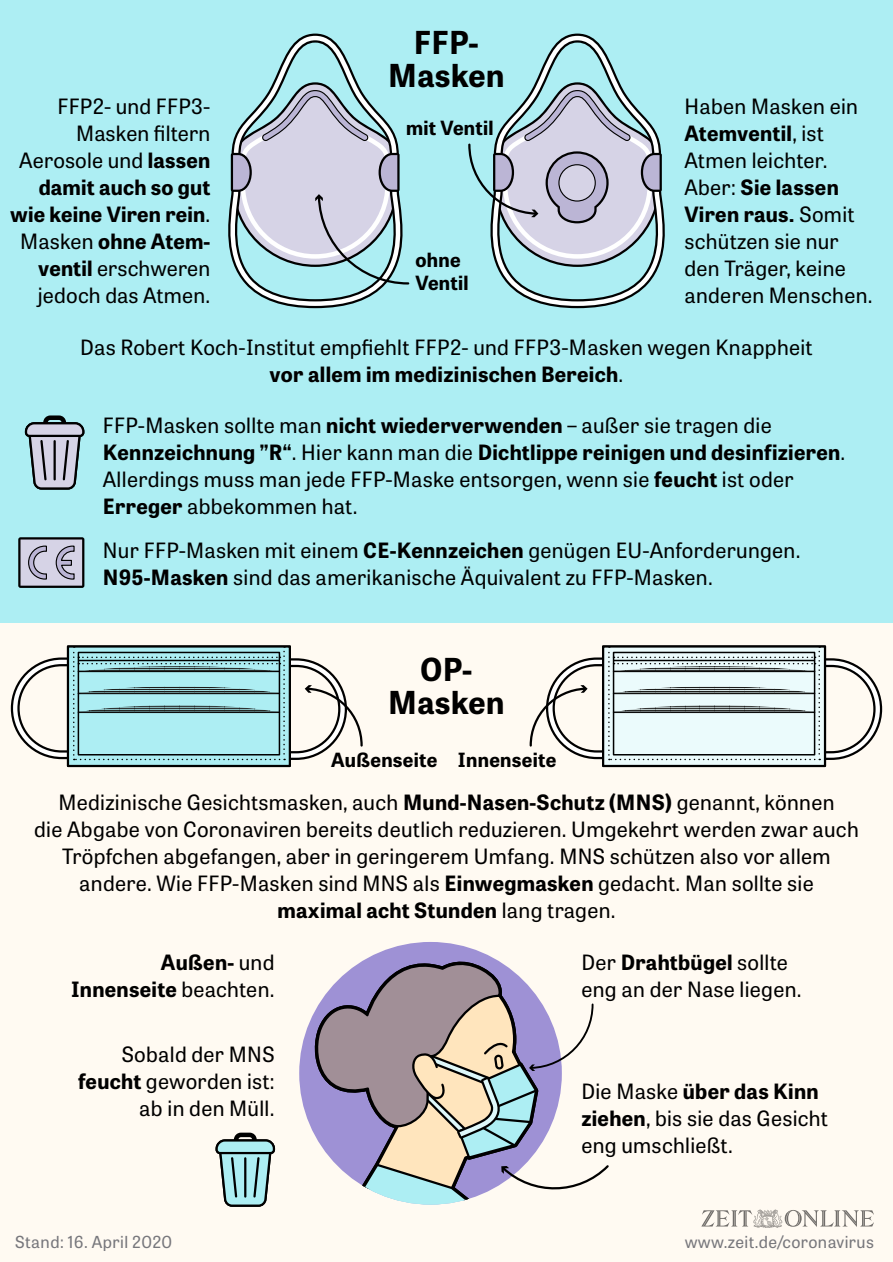
<style>
.page{position:relative;width:893px;height:1262px;background:#fff}
.page>*{position:absolute;margin:0;border:0;box-sizing:border-box;transform-origin:0 0}
.t1{font:700 31.5px/33px "Tablet Gothic";letter-spacing:.015em;color:#000;text-align:center}
.t2{font:21px/27px "Tablet Gothic";letter-spacing:.015em;color:#000}
.t3{font:700 21px/27px "Tablet Gothic";letter-spacing:.015em;color:#000;text-align:right}
.t4{font:700 19.5px/23.4px "Tablet Gothic";letter-spacing:.015em;color:#000}
.t5{font:16.5px "Tablet Gothic";letter-spacing:.025em;color:#77777c}
.s1{font-weight:700}
.s2{font-weight:400}
</style>
<div class="page">
<div style="left:0;top:0;width:892px;height:629px;background:#adeef3"></div>
<div style="left:0;top:623px;width:892px;height:639px;background:#fffaf2"></div>
<svg style="left:25px;top:415px;width:59px;height:74px"></svg>
<svg style="left:18px;top:537px;width:66px;height:51px;background:#a3a1b1"></svg>
<svg style="left:215px;top:1132px;width:60px;height:74px"></svg>
<svg style="left:228px;top:34px;width:182px;height:274px"></svg>
<svg style="left:468px;top:34px;width:197px;height:274px"></svg>
<svg style="left:308px;top:951px;width:301px;height:253px"></svg>
<div style="left:602px;top:645px;width:223px;height:121px;background:#ebfbfc"></div>
<div style="left:602px;top:645px;width:224px;height:122px;border:2px solid #000"></div>
<div style="left:67px;top:645px;width:223px;height:121px;background:#adeef3"></div>
<div style="left:67px;top:645px;width:224px;height:122px;border:2px solid #000"></div>
<svg style="left:529px;top:646px;width:353px;height:114px"></svg>
<svg style="left:11px;top:646px;width:352px;height:114px"></svg>
<svg style="left:701px;top:1209px;width:173px;height:19px"></svg>
<h1 class="t1" style="left:388px;top:25px;width:118px">FFP-<br>Masken</h1>
<p class="t2" style="left:10px;top:92px;width:201px;text-align:right">FFP2- und FFP3-<br>Masken filtern<br>Aerosole und <span class="s1">lassen damit auch so gut wie keine Viren rein</span>.<br>Masken <span class="s1">ohne Atem&shy;ventil</span> erschweren jedoch das Atmen.</p>
<p class="t2" style="left:684px;top:92px;width:190px">Haben Masken ein<br><span class="s1">Atemventil</span>, ist<br>Atmen leichter.<br>Aber: <span class="s1">Sie lassen<br>Viren raus.</span> Somit schützen sie nur den Träger, keine anderen Menschen.</p>
<p class="t4" style="left:406px;top:115px;width:89px">mit Ventil</p>
<p class="t4" style="left:415px;top:247px;width:55px">ohne<br>Ventil</p>
<p class="t2" style="left:80px;top:333px;width:734px;text-align:center">Das Robert Koch-Institut empfiehlt FFP2- und FFP3-Masken wegen Knappheit <span class="s1">vor allem im medizinischen Bereich</span>.</p>
<p class="t2" style="left:103px;top:410px;width:744px">FFP-Masken sollte man <span class="s1">nicht wiederverwenden</span> – außer sie tragen die <span class="s1">Kennzeichnung ”R“</span>. Hier kann man die <span class="s1">Dichtlippe reinigen und desinfizieren</span>.<br>Allerdings muss man jede FFP-Maske entsorgen, wenn sie <span class="s1">feucht</span> ist oder <span class="s1">Erreger</span> abbekommen hat.</p>
<p class="t2" style="left:103px;top:536px;width:699px">Nur FFP-Masken mit einem <span class="s1">CE-Kennzeichen</span> genügen EU-Anforderungen.<br><span class="s1">N95-Masken</span> sind das amerikanische Äquivalent zu FFP-Masken.</p>
<h1 class="t1" style="left:388px;top:652px;width:118px">OP-<br>Masken</h1>
<p class="t4" style="left:331px;top:747px;width:226px">Außenseite Innenseite</p>
<p class="t2" style="left:34px;top:788px;width:826px;text-align:center">Medizinische Gesichtsmasken, auch <span class="s1">Mund-Nasen-Schutz (MNS)</span> genannt, können<br>die Abgabe von Coronaviren bereits deutlich reduzieren. Umgekehrt werden zwar auch Tröpfchen abgefangen, aber in geringerem Umfang. MNS schützen also vor allem andere. Wie FFP-Masken sind MNS als <span class="s1">Einwegmasken</span> gedacht. Man sollte sie<br><span class="s1">maximal acht Stunden</span> lang tragen.</p>
<p class="t2" style="left:581px;top:948px;width:222px">Der <span class="s1">Drahtbügel</span> sollte eng an der Nase liegen.</p>
<p class="t3" style="left:71px;top:948px;width:205px">Außen- <span class="s2">und<br></span>Innenseite <span class="s2">beachten.</span></p>
<p class="t2" style="left:78px;top:1039px;width:198px;text-align:right">Sobald der MNS <span class="s1">feucht</span> geworden ist: ab in den Müll.</p>
<p class="t2" style="left:581px;top:1077px;width:248px">Die Maske <span class="s1">über das Kinn ziehen</span>, bis sie das Gesicht eng umschließt.</p>
<p class="t5" style="left:15px;top:1230px;width:158px">Stand: 16. April 2020</p>
<p class="t5" style="left:684px;top:1230px;width:191px">www.zeit.de/coronavirus</p>
</div>
